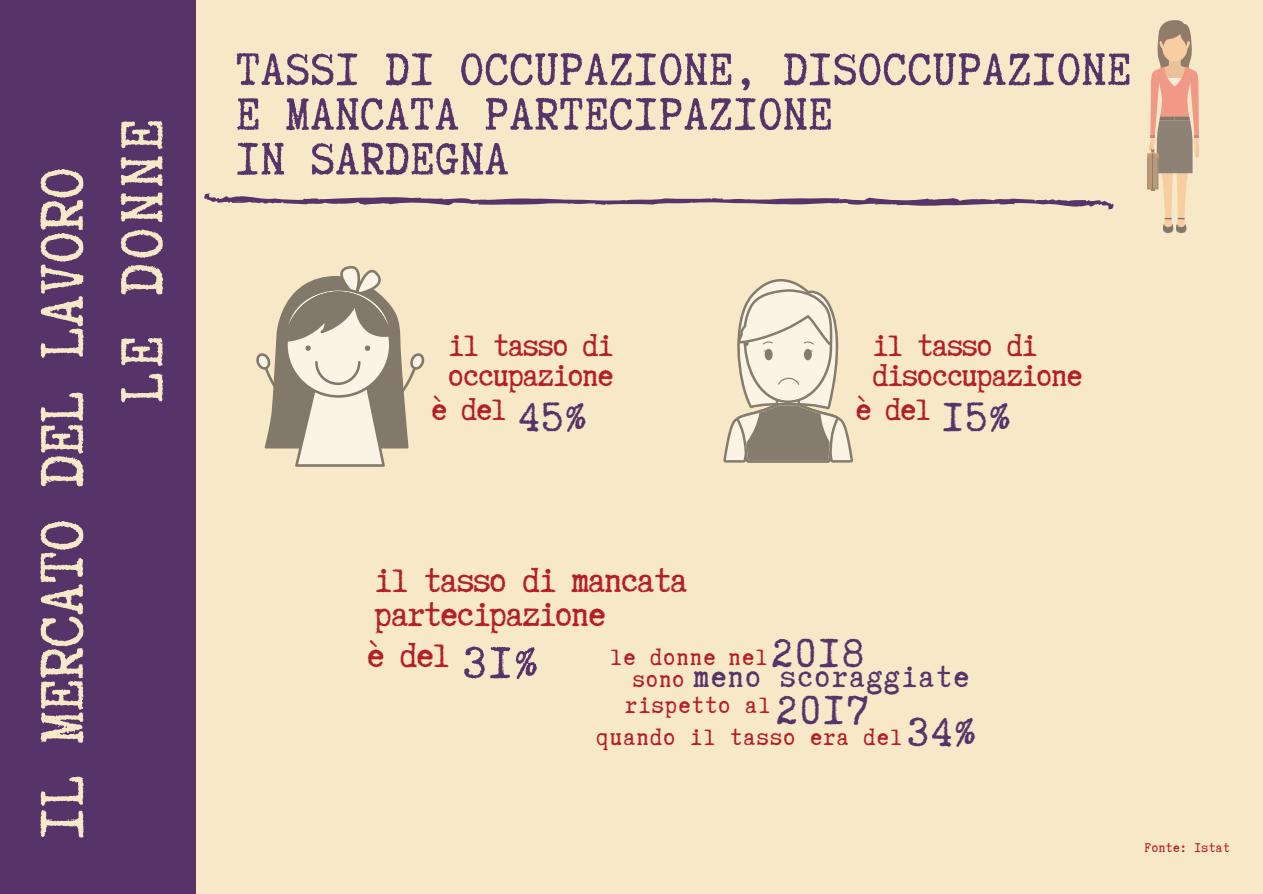
<style>
.page{position:relative;width:1263px;height:894px;background:#fff}
.page>*{position:absolute;margin:0;border:0;box-sizing:border-box;transform-origin:0 0}
.t1{font:72px "Truetypewriter Polygl OTT";color:#f7e8c8}
.t2{font:70.65px "Truetypewriter Polygl OTT";letter-spacing:.065em;color:#f7e8c8}
.t3{font:54px/44.7px "Truetypewriter Polygl OTT";letter-spacing:.015em;color:#563469}
.t4{font:52.8px "Truetypewriter Polygl OTT";color:#563469}
.t5{font:48px "Truetypewriter Polygl OTT";letter-spacing:.05em;color:#563469}
.t6{font:39.6px/33.8px "Truetypewriter Polygl OTT";letter-spacing:-.03em;color:#b41f26}
.t7{font:36px/30.8px "Truetypewriter Polygl OTT";letter-spacing:-.03em;color:#b41f26}
.t8{font:35.1px "Truetypewriter Polygl OTT";letter-spacing:.05em;color:#563469}
.t9{font:27px/57.6px "Truetypewriter Polygl OTT";letter-spacing:.05em;color:#b41f26}
.t10{font:15px "Truetypewriter Polygl OTT";letter-spacing:.03em;color:#b41f26}
.s1{font-size:27px;color:#b41f26}
.s2{font-size:48px;color:#563469}
</style>
<div class="page">
<div style="left:0;top:0;width:1263px;height:893px;background:#f7e8c8"></div>
<div style="left:0;top:0;width:196px;height:893px;background:#563469"></div>
<svg style="left:204px;top:193px;width:910px;height:16px"></svg>
<svg style="left:1147px;top:20px;width:52px;height:213px"></svg>
<svg style="left:723px;top:279px;width:130px;height:183px"></svg>
<svg style="left:256px;top:266px;width:168px;height:200px"></svg>
<h1 class="t1" style="left:25px;top:839px;width:673px;rotate:-90deg">IL MERCATO DEL LAVORO</h1>
<h2 class="t2" style="left:105px;top:403px;width:286px;rotate:-90deg">LE DONNE</h2>
<p class="t3" style="left:236px;top:47px;width:896px">TASSI DI OCCUPAZIONE, DISOCCUPAZIONE<br>E MANCATA PARTECIPAZIONE<br>IN SARDEGNA</p>
<p class="t7" style="left:448px;top:329px;width:167px">il tasso di occupazione</p>
<p class="t7" style="left:431px;top:394px;width:77px">è del</p>
<p class="t5" style="left:943px;top:391px;width:70px">15%</p>
<p class="t7" style="left:872px;top:329px;width:212px">il tasso di disoccupazione</p>
<p class="t7" style="left:855px;top:394px;width:77px">è del</p>
<p class="t5" style="left:518px;top:391px;width:70px">45%</p>
<p class="t6" style="left:375px;top:563px;width:315px">il tasso di mancata partecipazione</p>
<p class="t6" style="left:367px;top:638px;width:85px">è del</p>
<p class="t9" style="left:625px;top:676px;width:147px">rispetto al</p>
<p class="t5" style="left:729px;top:628px;width:137px"><span class="s1">nel</span>2018</p>
<p class="t9" style="left:597px;top:650px;width:381px;text-indent:36px">sono<br>quando il tasso era del <span class="s2">34%</span></p>
<p class="t4" style="left:463px;top:635px;width:77px">31%</p>
<p class="t9" style="left:610px;top:627px;width:107px">le donne</p>
<p class="t8" style="left:694px;top:658px;width:277px">meno scoraggiate</p>
<p class="t5" style="left:776px;top:685px;width:94px">2017</p>
<p class="t10" style="left:1145px;top:840px;width:87px">Fonte: Istat</p>
</div>
